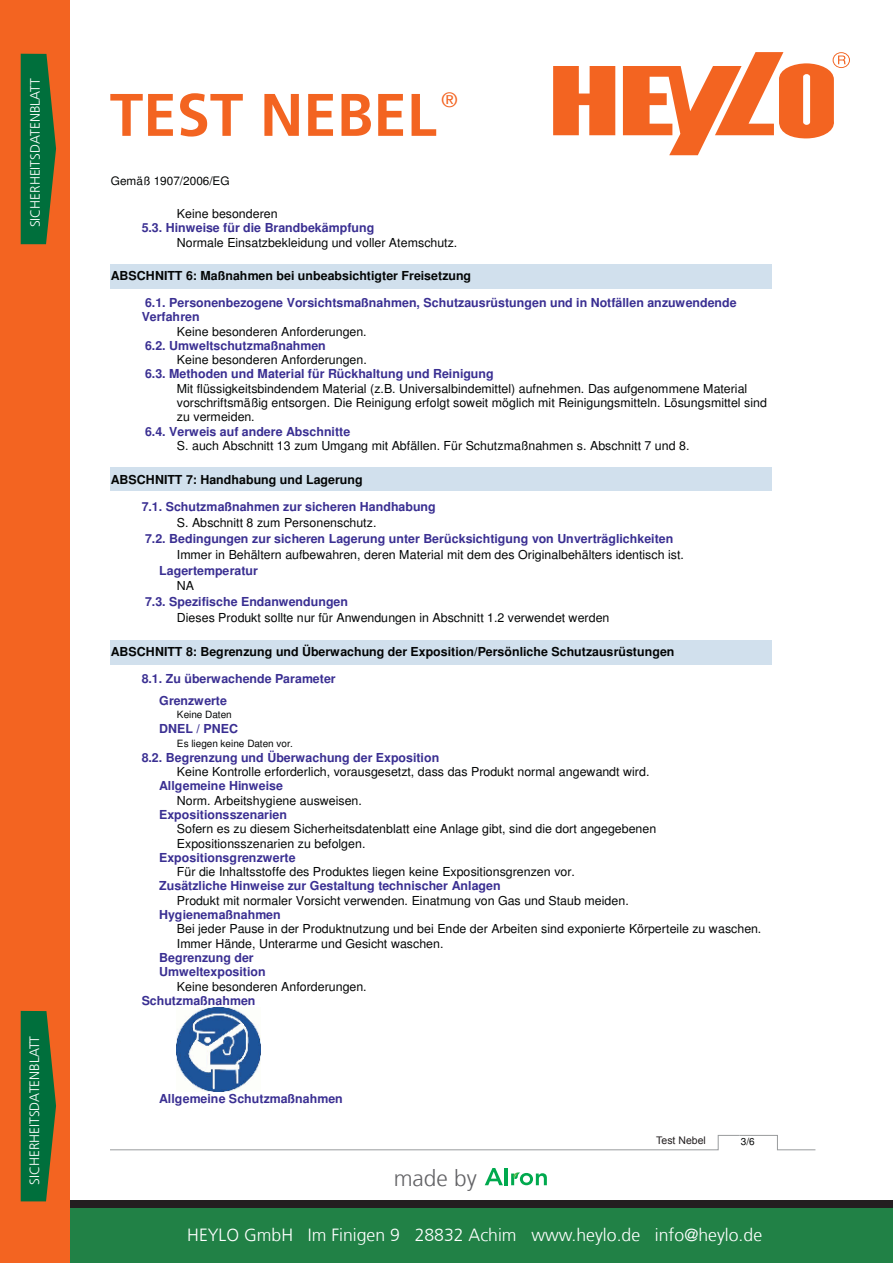
<style>
.page{position:relative;width:893px;height:1263px;background:#fff}
.page>*{position:absolute;margin:0;border:0;box-sizing:border-box;transform-origin:0 0}
.t1{font:700 60px "Frutiger LT Com";color:#f36421}
.t2{font:300 22.65px "Frutiger LT Com";color:#636366}
.t3{font:300 21px "Frutiger LT Com";color:#f36421}
.t4{font:300 17.7px "Frutiger LT Com";color:#fff}
.t5{font:300 13.5px "Frutiger LT Com";color:#fff}
.t6{font:12.45px/14.2px "Helvetica";color:#030505}
.t7{font:700 12.45px/14.2px "Helvetica";letter-spacing:.005em;color:#3a2f92}
.t8{font:700 12.45px "Helvetica";letter-spacing:.005em;color:#030505}
.t9{font:11.85px "Helvetica";letter-spacing:-.005em;color:#030505}
.t10{font:10.5px "Arial";color:#231f20}
.t11{font:10.05px "Helvetica";color:#030505}
.s1{color:#fff}
</style>
<div class="page">
<div style="left:60px;top:1200px;width:833px;height:12px;background:#231f20"></div>
<div style="left:0;top:1208px;width:893px;height:55px;background:#218146"></div>
<div style="left:0;top:0;width:69px;height:1263px;background:#f36421"></div>
<svg style="left:21px;top:1011px;width:35px;height:190px;background:#216d38"></svg>
<svg style="left:21px;top:54px;width:35px;height:190px;background:#216d38"></svg>
<svg style="left:553px;top:66px;width:62px;height:69px;background:#f47a41"></svg>
<svg style="left:623px;top:52px;width:227px;height:103px"></svg>
<svg style="left:485px;top:1168px;width:18px;height:17px"></svg>
<hr style="left:505px;top:1168px;width:3px;height:17px;background:#00a94e">
<svg style="left:511px;top:1172px;width:36px;height:13px"></svg>
<svg style="left:111px;top:1135px;width:705px;height:16px"></svg>
<div style="left:111px;top:264px;width:661px;height:24px;background:#d1e0ed"></div>
<div style="left:111px;top:467px;width:661px;height:25px;background:#d1e0ed"></div>
<div style="left:111px;top:640px;width:661px;height:25px;background:#d1e0ed"></div>
<img style="left:177px;top:1008px;width:84px;height:83px">
<div style="left:564px;top:1130px;width:145px;height:18px;background:#fff"></div>
<p class="t5" style="left:27px;top:227px;width:150px;rotate:-90deg">SICHERHEITSDATENBLATT</p>
<p class="t5" style="left:27px;top:1185px;width:150px;rotate:-90deg">SICHERHEITSDATENBLATT</p>
<h3 class="t3" style="left:441px;top:87px;width:18px">®</h3>
<h1 class="t1" style="left:110px;top:80px;width:345px">TEST NEBEL<span class="s1">.</span></h1>
<p class="t9" style="left:111px;top:175px;width:120px">Gemäß 1907/2006/EG</p>
<p class="t6" style="left:177px;top:207px;width:102px">Keine besonderen</p>
<p class="t7" style="left:142px;top:221px;width:234px">5.3. Hinweise für die Brandbekämpfung</p>
<p class="t6" style="left:177px;top:235px;width:282px">Normale Einsatzbekleidung und voller Atemschutz.</p>
<p class="t8" style="left:111px;top:269px;width:362px">ABSCHNITT 6: Maßnahmen bei unbeabsichtigter Freisetzung</p>
<p class="t7" style="left:142px;top:295px;width:596px">6.1. Personenbezogene Vorsichtsmaßnahmen, Schutzausrüstungen und in Notfällen anzuwendende<br>Verfahren</p>
<p class="t6" style="left:177px;top:324px;width:191px">Keine besonderen Anforderungen.</p>
<p class="t7" style="left:145px;top:338px;width:182px">6.2. Umweltschutzmaßnahmen</p>
<p class="t6" style="left:177px;top:353px;width:192px">Keine besonderen Anforderungen.</p>
<p class="t7" style="left:145px;top:367px;width:350px">6.3. Methoden und Material für Rückhaltung und Reinigung</p>
<p class="t6" style="left:177px;top:382px;width:591px">Mit flüssigkeitsbindendem Material (z.B. Universalbindemittel) aufnehmen. Das aufgenommene Material vorschriftsmäßig entsorgen. Die Reinigung erfolgt soweit möglich mit Reinigungsmitteln. Lösungsmittel sind zu vermeiden.</p>
<p class="t7" style="left:145px;top:424px;width:207px">6.4. Verweis auf andere Abschnitte</p>
<p class="t6" style="left:177px;top:439px;width:514px">S. auch Abschnitt 13 zum Umgang mit Abfällen. Für Schutzmaßnahmen s. Abschnitt 7 und 8.</p>
<p class="t8" style="left:111px;top:472px;width:253px">ABSCHNITT 7: Handhabung und Lagerung</p>
<p class="t7" style="left:142px;top:499px;width:296px">7.1. Schutzmaßnahmen zur sicheren Handhabung</p>
<p class="t6" style="left:177px;top:516px;width:201px">S. Abschnitt 8 zum Personenschutz.</p>
<p class="t7" style="left:145px;top:531px;width:530px">7.2. Bedingungen zur sicheren Lagerung unter Berücksichtigung von Unverträglichkeiten</p>
<p class="t6" style="left:177px;top:547px;width:509px">Immer in Behältern aufbewahren, deren Material mit dem des Originalbehälters identisch ist.</p>
<p class="t7" style="left:159px;top:563px;width:100px">Lagertemperatur</p>
<p class="t6" style="left:177px;top:579px;width:19px">NA</p>
<p class="t7" style="left:145px;top:595px;width:204px">7.3. Spezifische Endanwendungen</p>
<p class="t6" style="left:177px;top:611px;width:434px">Dieses Produkt sollte nur für Anwendungen in Abschnitt 1.2 verwendet werden</p>
<p class="t8" style="left:111px;top:645px;width:565px">ABSCHNITT 8: Begrenzung und Überwachung der Exposition/Persönliche Schutzausrüstungen</p>
<p class="t7" style="left:159px;top:668px;width:178px;line-height:21.6px;text-indent:-18px">8.1. Zu überwachende Parameter<br>Grenzwerte</p>
<p class="t11" style="left:177px;top:709px;width:56px">Keine Daten</p>
<p class="t7" style="left:159px;top:722px;width:80px">DNEL / PNEC</p>
<p class="t11" style="left:177px;top:738px;width:118px">Es liegen keine Daten vor.</p>
<p class="t7" style="left:142px;top:750px;width:299px">8.2. Begrenzung und Überwachung der Exposition</p>
<p class="t6" style="left:177px;top:765px;width:474px">Keine Kontrolle erforderlich, vorausgesetzt, dass das Produkt normal angewandt wird.</p>
<p class="t7" style="left:159px;top:779px;width:125px">Allgemeine Hinweise</p>
<p class="t6" style="left:177px;top:793px;width:186px">Norm. Arbeitshygiene ausweisen.</p>
<p class="t7" style="left:159px;top:807px;width:129px">Expositionsszenarien</p>
<p class="t6" style="left:177px;top:822px;width:481px">Sofern es zu diesem Sicherheitsdatenblatt eine Anlage gibt, sind die dort angegebenen<br>Expositionsszenarien zu befolgen.</p>
<p class="t7" style="left:159px;top:850px;width:138px">Expositionsgrenzwerte</p>
<p class="t6" style="left:177px;top:865px;width:400px">Für die Inhaltsstoffe des Produktes liegen keine Expositionsgrenzen vor.</p>
<p class="t7" style="left:159px;top:879px;width:343px">Zusätzliche Hinweise zur Gestaltung technischer Anlagen</p>
<p class="t6" style="left:177px;top:893px;width:453px">Produkt mit normaler Vorsicht verwenden. Einatmung von Gas und Staub meiden.</p>
<p class="t7" style="left:159px;top:907px;width:123px">Hygienemaßnahmen</p>
<p class="t6" style="left:177px;top:922px;width:586px">Bei jeder Pause in der Produktnutzung und bei Ende der Arbeiten sind exponierte Körperteile zu waschen.<br>Immer Hände, Unterarme und Gesicht waschen.</p>
<p class="t7" style="left:159px;top:950px;width:108px">Begrenzung der<br>Umweltexposition</p>
<p class="t6" style="left:177px;top:979px;width:191px">Keine besonderen Anforderungen.</p>
<p class="t7" style="left:142px;top:993px;width:115px">Schutzmaßnahmen</p>
<p class="t7" style="left:159px;top:1091px;width:185px">Allgemeine Schutzmaßnahmen</p>
<h2 class="t2" style="left:394px;top:1165px;width:85px">made by</h2>
<p class="t10" style="left:656px;top:1133px;width:51px">Test Nebel</p>
<p class="t11" style="left:660px;top:1134px;width:41px">Test Fog</p>
<p class="t11" style="left:741px;top:1136px;width:15px">3/6</p>
<h3 class="t4" style="left:187px;top:1225px;width:576px">HEYLO GmbH Im Finigen 9 28832 Achim www.heylo.de info@heylo.de</h3>
</div>
